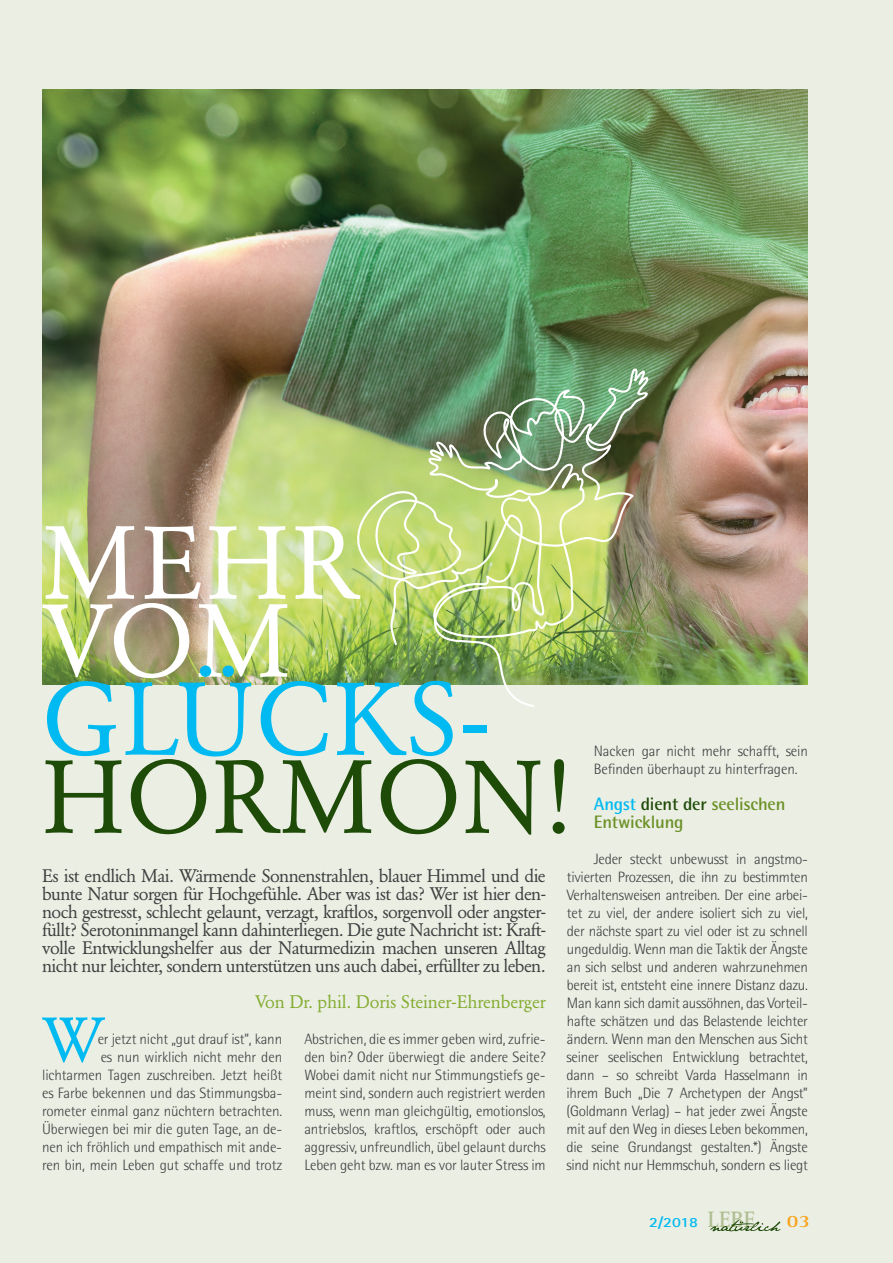
<style>
.page{position:relative;width:893px;height:1263px;background:#eaeee3}
.page>*{position:absolute;margin:0;border:0;box-sizing:border-box;transform-origin:0 0}
.t1{font:102px/78px "Garamond BQ";letter-spacing:.03em;color:#fff}
.t2{font:102px "Garamond BQ";letter-spacing:.01em;color:#00baf1}
.t3{font:102px "Garamond BQ";letter-spacing:.01em;color:#1f4b08}
.t4{font:63px "Garamond BQ";color:#00baf1}
.t5{font:18px/18px "Garamond BQ";letter-spacing:-.035em;color:#3e3e3f;text-align:justify}
.t6{font:18px "Garamond BQ";letter-spacing:-.01em;color:#84ac30}
.t7{font:700 18px/18px "AT Rotis Semi Sans";letter-spacing:-.01em;color:#6c9126}
.t8{font:700 17.85px "Rotis Serif";color:#f9a31b;scale:1.18 1}
.t9{font:300 15px/18px "AT Rotis Semi Sans";letter-spacing:-.01em;color:#3e3e3f;text-align:justify}
.t10{font:700 14.1px "AT Rotis Sans Serif";color:#00baf1;scale:1.18 1}
.s1{color:#00baf1}
.s2{color:#1f4b08}
.s3{font-family:"Rotis Serif";font-size:23.1px;color:#b0be92}
</style>
<div class="page">
<svg style="left:710px;top:1220px;width:70px;height:12px"></svg>
<img style="left:42px;top:89px;width:766px;height:596px">
<img style="left:355px;top:360px;width:296px;height:347px">
<h1 class="t1" style="left:42px;top:527px;width:317px">MEHR<br>VOM</h1>
<h1 class="t2" style="left:42px;top:665px;width:447px">GLÜCKS-</h1>
<h1 class="t3" style="left:42px;top:743px;width:531px">HORMON!</h1>
<p class="t9" style="left:594px;top:743px;width:216px">Nacken gar nicht mehr schafft, sein<br>Befinden überhaupt zu hinterfragen.</p>
<p class="t7" style="left:594px;top:797px;width:193px"><span class="s1">Angst</span> <span class="s2">dient der</span> seelischen<br>Entwicklung</p>
<p class="t9" style="left:567px;top:851px;width:243px;text-indent:27px">Jeder steckt unbewusst in angstmo&shy;tivierten Prozessen, die ihn zu bestimmten Verhaltensweisen antreiben. Der eine arbei&shy;tet zu viel, der andere isoliert sich zu viel, der nächste spart zu viel oder ist zu schnell ungeduldig. Wenn man die Taktik der Ängste an sich selbst und anderen wahrzunehmen bereit ist, entsteht eine innere Distanz dazu.<br>Man kann sich damit aussöhnen, das Vorteil&shy;hafte schätzen und das Belastende leichter ändern. Wenn man den Menschen aus Sicht seiner seelischen Entwicklung betrachtet, dann – so schreibt Varda Hasselmann in ihrem Buch „Die 7 Archetypen der Angst” (Goldmann Verlag) – hat jeder zwei Ängste mit auf den Weg in dieses Leben bekommen, die seine Grundangst gestalten.*) Ängste sind nicht nur Hemmschuh, sondern es liegt</p>
<p class="t5" style="left:42px;top:867px;width:505px">Es ist endlich Mai. Wärmende Sonnenstrahlen, blauer Himmel und die bunte Natur sorgen für Hochgefühle. Aber was ist das? Wer ist hier den&shy;noch gestresst, schlecht gelaunt, verzagt, kraftlos, sorgenvoll oder angster&shy;füllt? Serotoninmangel kann dahinterliegen. Die gute Nachricht ist: Kraft&shy;volle Entwicklungshelfer aus der Naturmedizin machen unseren Alltag nicht nur leichter, sondern unterstützen uns auch dabei, erfüllter zu leben.</p>
<p class="t6" style="left:255px;top:992px;width:292px">Von Dr. phil. Doris Steiner-Ehrenberger</p>
<h2 class="t4" style="left:42px;top:1007px;width:64px">W</h2>
<p class="t9" style="left:42px;top:1031px;width:242px;text-align:right">er jetzt nicht „gut drauf ist”, kann<br>es nun wirklich nicht mehr den lichtarmen Tagen zuschreiben. Jetzt heißt es Farbe bekennen und das Stimmungsba&shy;rometer einmal ganz nüchtern betrachten.<br>Überwiegen bei mir die guten Tage, an de&shy;nen ich fröhlich und empathisch mit ande&shy;ren bin, mein Leben gut schaffe und trotz</p>
<p class="t9" style="left:304px;top:1031px;width:243px">Abstrichen, die es immer geben wird, zufrie&shy;den bin? Oder überwiegt die andere Seite?<br>Wobei damit nicht nur Stimmungstiefs ge&shy;meint sind, sondern auch registriert werden muss, wenn man gleichgültig, emotionslos, antriebslos, kraftlos, erschöpft oder auch aggressiv, unfreundlich, übel gelaunt durchs Leben geht bzw. man es vor lauter Stress im</p>
<p class="t10" style="left:649px;top:1216px;width:91px">2/2018 <span class="s3">LEBE</span></p>
<p class="t8" style="left:787px;top:1210px;width:21px">03</p>
</div>
